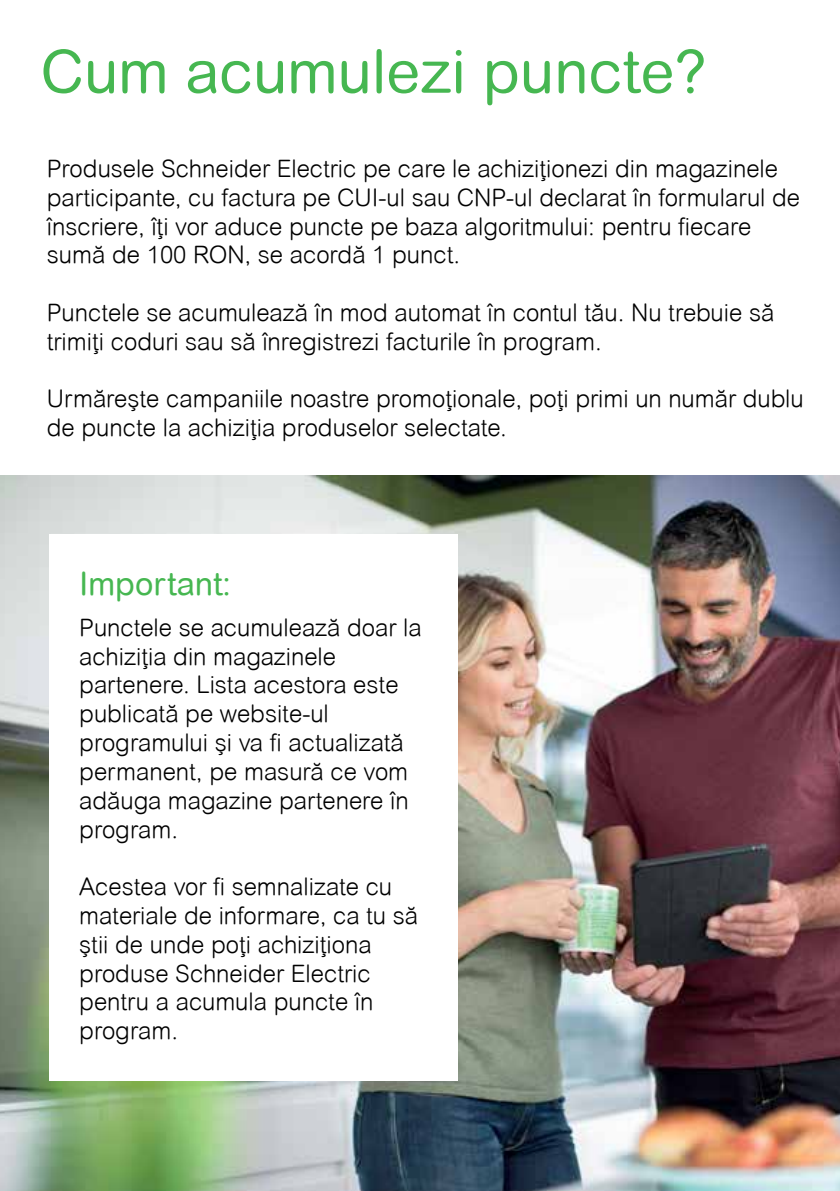
<style>
.page{position:relative;width:840px;height:1191px;background:#fff}
.page>*{position:absolute;margin:0;border:0;box-sizing:border-box;transform-origin:0 0}
.t1{font:60px "Arial Rounded MT Pro RO";color:#46b751}
.t2{font:32px "Arial Rounded MT Pro RO";color:#46b751}
.t3{font:24px/28.8px "Arial Rounded MT Light RO";color:#010101}
</style>
<div class="page">
<img style="left:0;top:475px;width:839px;height:716px">
<div style="left:50px;top:534px;width:408px;height:546px;background:#fff"></div>
<h1 class="t1" style="left:40px;top:37px;width:667px">Cum acumulezi puncte?</h1>
<p class="t3" style="left:47px;top:155px;width:754px">Produsele Schneider Electric pe care le achiziționezi din magazinele participante, cu factura pe CUI-ul sau CNP-ul declarat în formularul de înscriere, îți vor aduce puncte pe baza algoritmului: pentru fiecare sumă de 100 RON, se acordă 1 punct.</p>
<p class="t3" style="left:47px;top:299px;width:728px">Punctele se acumulează în mod automat în contul tău. Nu trebuie să trimiți coduri sau să înregistrezi facturile în program.</p>
<p class="t3" style="left:47px;top:385px;width:758px">Urmărește campaniile noastre promoționale, poți primi un număr dublu de puncte la achiziția produselor selectate.</p>
<h2 class="t2" style="left:79px;top:565px;width:153px">Important:</h2>
<p class="t3" style="left:79px;top:614px;width:344px">Punctele se acumulează doar la achiziția din magazinele partenere. Lista acestora este publicată pe website-ul programului și va fi actualizată permanent, pe masură ce vom adăuga magazine partenere în program.</p>
<p class="t3" style="left:79px;top:873px;width:340px">Acestea vor fi semnalizate cu materiale de informare, ca tu să știi de unde poți achiziționa produse Schneider Electric pentru a acumula puncte în program.</p>
</div>
